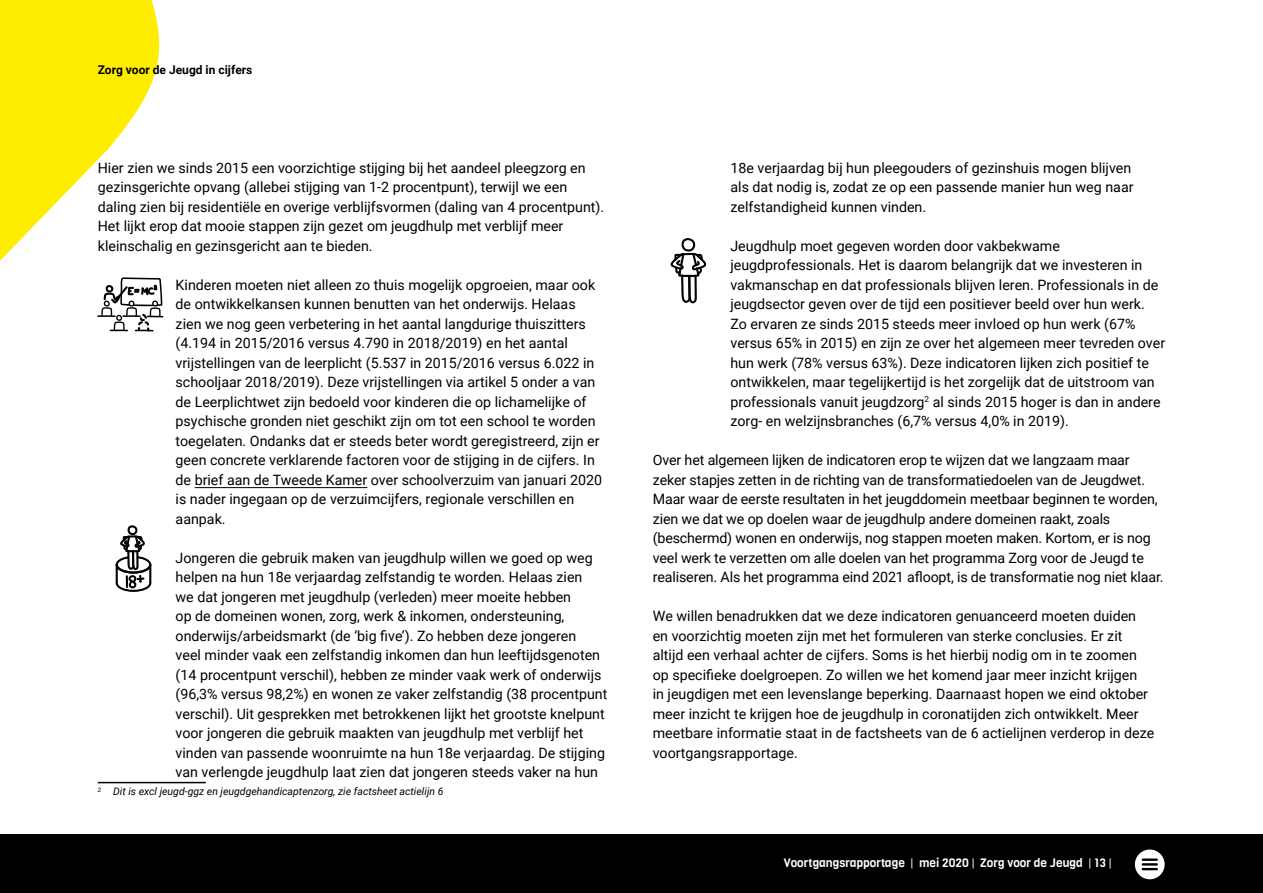
<style>
.page{position:relative;width:1263px;height:893px;background:#fff}
.page>*{position:absolute;margin:0;border:0;box-sizing:border-box;transform-origin:0 0}
.Plat{font:14.25px/19.5px "Roboto";color:#000}
.t1{font:12px "Viga";color:#fff}
.t2{font:700 12px "Roboto";color:#000}
.Voetnoot{font:italic 10.5px "Roboto";color:#000}
.s1{font-family:"Roboto"}
</style>
<div class="page">
<svg style="left:0;top:0;width:160px;height:261px;fill:#ffed00"></svg>
<hr style="left:195px;top:487px;width:172px;height:1px;background:#000">
<hr style="left:98px;top:782px;width:108px;height:1px;background:#000">
<svg style="left:98px;top:277px;width:65px;height:54px"></svg>
<svg style="left:115px;top:525px;width:37px;height:67px"></svg>
<svg style="left:670px;top:238px;width:37px;height:66px"></svg>
<div style="left:0;top:834px;width:1263px;height:59px;background:#000"></div>
<svg style="left:1135px;top:849px;width:30px;height:30px"></svg>
<hr style="left:1143px;top:858px;width:14px;height:3px;background:#000">
<hr style="left:1143px;top:863px;width:14px;height:3px;background:#000">
<svg style="left:1143px;top:868px;width:14px;height:2px"></svg>
<p class="t2" style="left:98px;top:61px;width:156px">Zorg voor de Jeugd in cijfers</p>
<p class="Plat" style="left:98px;top:157px;width:508px">Hier zien we sinds 2015 een voorzichtige stijging bij het aandeel pleegzorg en gezinsgerichte opvang (allebei stijging van 1-2 procentpunt), terwijl we een daling zien bij residentiële en overige verblijfsvormen (daling van 4 procentpunt).<br>Het lijkt erop dat mooie stappen zijn gezet om jeugdhulp met verblijf meer kleinschalig en gezinsgericht aan te bieden.</p>
<p class="Plat" style="left:176px;top:274px;width:428px">Kinderen moeten niet alleen zo thuis mogelijk opgroeien, maar ook de ontwikkelkansen kunnen benutten van het onderwijs. Helaas zien we nog geen verbetering in het aantal langdurige thuiszitters (4.194 in 2015/2016 versus 4.790 in 2018/2019) en het aantal vrijstellingen van de leerplicht (5.537 in 2015/2016 versus 6.022 in schooljaar 2018/2019). Deze vrijstellingen via artikel 5 onder a van de Leerplichtwet zijn bedoeld voor kinderen die op lichamelijke of psychische gronden niet geschikt zijn om tot een school te worden toegelaten. Ondanks dat er steeds beter wordt geregistreerd, zijn er geen concrete verklarende factoren voor de stijging in de cijfers. In de brief aan de Tweede Kamer over schoolverzuim van januari 2020 is nader ingegaan op de verzuimcijfers, regionale verschillen en aanpak.</p>
<p class="Plat" style="left:176px;top:547px;width:433px">Jongeren die gebruik maken van jeugdhulp willen we goed op weg helpen na hun 18e verjaardag zelfstandig te worden. Helaas zien<br>we dat jongeren met jeugdhulp (verleden) meer moeite hebben<br>op de domeinen wonen, zorg, werk &amp; inkomen, ondersteuning, onderwijs/arbeidsmarkt (de ‘big five’). Zo hebben deze jongeren<br>veel minder vaak een zelfstandig inkomen dan hun leeftijdsgenoten (14 procentpunt verschil), hebben ze minder vaak werk of onderwijs (96,3% versus 98,2%) en wonen ze vaker zelfstandig (38 procentpunt verschil). Uit gesprekken met betrokkenen lijkt het grootste knelpunt voor jongeren die gebruik maakten van jeugdhulp met verblijf het vinden van passende woonruimte na hun 18e verjaardag. De stijging van verlengde jeugdhulp laat zien dat jongeren steeds vaker na hun</p>
<p class="Voetnoot" style="left:98px;top:784px;width:347px"><sup>2</sup> Dit is excl jeugd-ggz en jeugdgehandicaptenzorg, zie factsheet actielijn 6</p>
<p class="Plat" style="left:730px;top:157px;width:405px">18e verjaardag bij hun pleegouders of gezinshuis mogen blijven als dat nodig is, zodat ze op een passende manier hun weg naar zelfstandigheid kunnen vinden.</p>
<p class="Plat" style="left:730px;top:235px;width:436px">Jeugdhulp moet gegeven worden door vakbekwame jeugdprofessionals. Het is daarom belangrijk dat we investeren in vakmanschap en dat professionals blijven leren. Professionals in de jeugdsector geven over de tijd een positiever beeld over hun werk.<br>Zo ervaren ze sinds 2015 steeds meer invloed op hun werk (67% versus 65% in 2015) en zijn ze over het algemeen meer tevreden over hun werk (78% versus 63%). Deze indicatoren lijken zich positief te ontwikkelen, maar tegelijkertijd is het zorgelijk dat de uitstroom van professionals vanuit jeugdzorg<sup>2</sup> al sinds 2015 hoger is dan in andere zorg- en welzijnsbranches (6,7% versus 4,0% in 2019).</p>
<p class="Plat" style="left:653px;top:450px;width:512px">Over het algemeen lijken de indicatoren erop te wijzen dat we langzaam maar zeker stapjes zetten in de richting van de transformatiedoelen van de Jeugdwet.<br>Maar waar de eerste resultaten in het jeugddomein meetbaar beginnen te worden, zien we dat we op doelen waar de jeugdhulp andere domeinen raakt, zoals (beschermd) wonen en onderwijs, nog stappen moeten maken. Kortom, er is nog veel werk te verzetten om alle doelen van het programma Zorg voor de Jeugd te realiseren. Als het programma eind 2021 afloopt, is de transformatie nog niet klaar.</p>
<p class="Plat" style="left:653px;top:606px;width:503px">We willen benadrukken dat we deze indicatoren genuanceerd moeten duiden en voorzichtig moeten zijn met het formuleren van sterke conclusies. Er zit altijd een verhaal achter de cijfers. Soms is het hierbij nodig om in te zoomen op specifieke doelgroepen. Zo willen we het komend jaar meer inzicht krijgen<br>in jeugdigen met een levenslange beperking. Daarnaast hopen we eind oktober meer inzicht te krijgen hoe de jeugdhulp in coronatijden zich ontwikkelt. Meer meetbare informatie staat in de factsheets van de 6 actielijnen verderop in deze voortgangsrapportage.</p>
<p class="t1" style="left:784px;top:855px;width:329px">Voortgangsrapportage <span class="s1">|</span> mei 2020 <span class="s1">|</span> Zorg voor de Jeugd <span class="s1">|</span> 13 <span class="s1">|</span></p>
</div>
